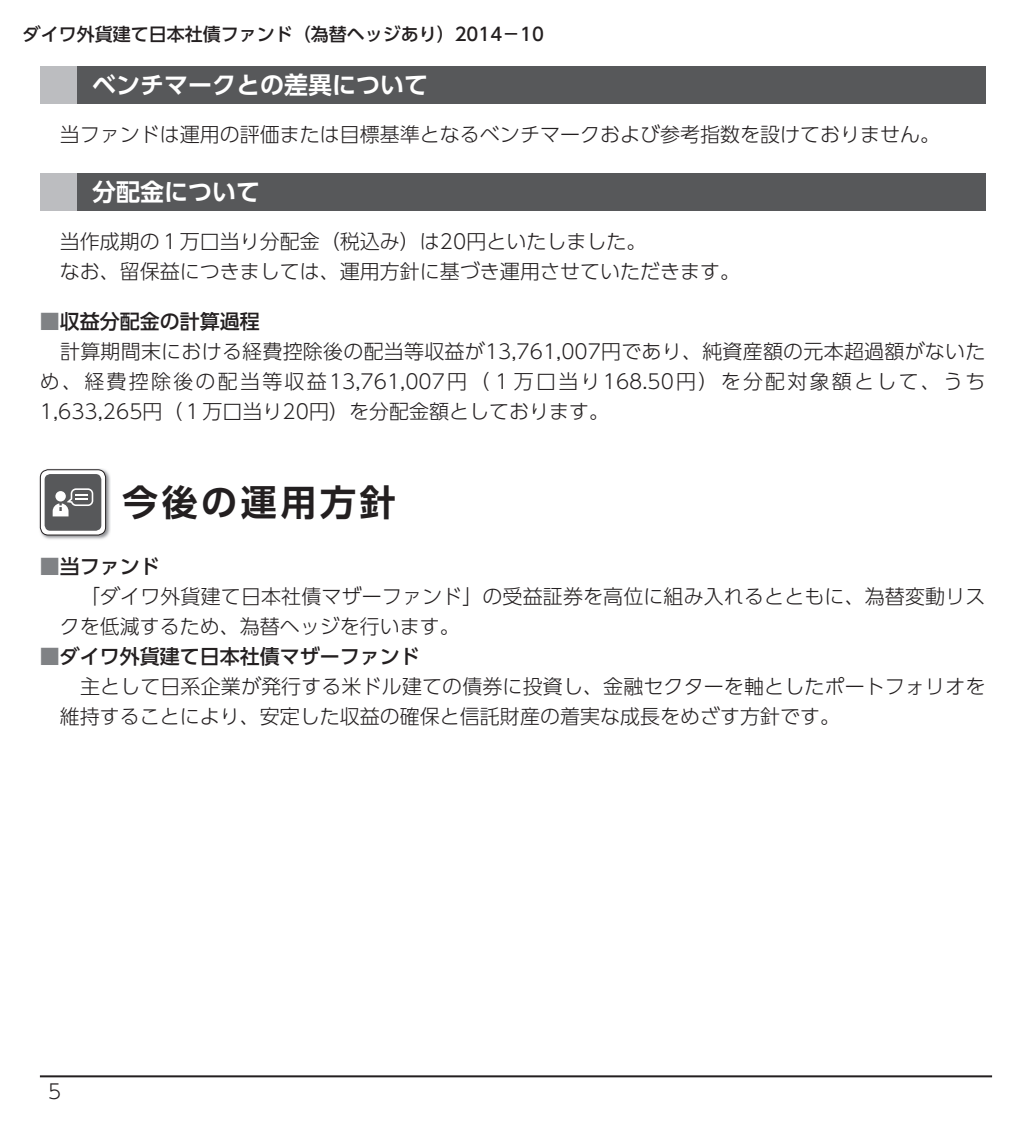
<style>
.page{position:relative;width:1032px;height:1134px;background:#fff}
.page>*{position:absolute;margin:0;border:0;box-sizing:border-box;transform-origin:0 0}
.t1{font:36px "UD Shin Go Pro De Bold 90 msp RKSJ H";letter-spacing:.1em;color:#231f20}
.t2{font:24px "UD Shin Go Pro De Bold 90 msp RKSJ H";color:#fff}
.t3{font:20px/30px "UD Shin Go Pro Light 90 msp RKSJ H";color:#231f20}
.t4{font:20px "UD Shin Go Pro Medium 90 msp RKSJ H";color:#231f20}
.t5{font:18px "UD Shin Go Pro Medium 90 msp RKSJ H";color:#231f20}
.s1{color:#808285}
</style>
<div class="page">
<hr style="left:40px;top:1075px;width:952px;height:2px;background:#231f20">
<div style="left:40px;top:66px;width:37px;height:37px;background:#bcbdc0"></div>
<div style="left:77px;top:66px;width:908px;height:37px;background:#57585a"></div>
<div style="left:40px;top:174px;width:37px;height:37px;background:#bcbdc0"></div>
<div style="left:77px;top:174px;width:908px;height:37px;background:#57585a"></div>
<img style="left:39px;top:469px;width:72px;height:71px">
<svg style="left:40px;top:470px;width:66px;height:65px"></svg>
<div style="left:40px;top:469px;width:66px;height:66px;border:1px solid #231f20;border-radius:8px"></div>
<div style="left:45px;top:474px;width:56px;height:57px;background:#57585a;border-radius:6px"></div>
<svg style="left:53px;top:488px;width:40px;height:28px"></svg>
<p class="t5" style="left:23px;top:27px;width:523px">ダイワ外貨建て日本社債ファンド（為替ヘッジあり）2014－10</p>
<p class="t2" style="left:92px;top:76px;width:338px">ベンチマークとの差異について</p>
<p class="t3" style="left:40px;top:122px;width:901px">　当ファンドは運用の評価または目標基準となるベンチマークおよび参考指数を設けておりません。</p>
<p class="t2" style="left:92px;top:183px;width:170px">分配金について</p>
<p class="t3" style="left:40px;top:229px;width:701px">　当作成期の１万口当り分配金（税込み）は20円といたしました。<br>　なお、留保益につきましては、運用方針に基づき運用させていただきます。</p>
<p class="t4" style="left:40px;top:314px;width:221px"><span class="s1">■</span>収益分配金の計算過程</p>
<p class="t3" style="left:40px;top:339px;width:947px;text-align:justify">　計算期間末における経費控除後の配当等収益が13,761,007円であり、純資産額の元本超過額がないため、経費控除後の配当等収益13,761,007円（１万口当り168.50円）を分配対象額として、うち1,633,265円（１万口当り20円）を分配金額としております。</p>
<h1 class="t1" style="left:122px;top:489px;width:275px">今後の運用方針</h1>
<p class="t4" style="left:40px;top:559px;width:121px"><span class="s1">■</span>当ファンド</p>
<p class="t3" style="left:60px;top:584px;width:927px">　「ダイワ外貨建て日本社債マザーファンド」の受益証券を高位に組み入れるとともに、為替変動リスクを低減するため、為替ヘッジを行います。</p>
<p class="t4" style="left:40px;top:649px;width:381px"><span class="s1">■</span>ダイワ外貨建て日本社債マザーファンド</p>
<p class="t3" style="left:60px;top:674px;width:927px">　主として日系企業が発行する米ドル建ての債券に投資し、金融セクターを軸としたポートフォリオを維持することにより、安定した収益の確保と信託財産の着実な成長をめざす方針です。</p>
<p class="t3" style="left:48px;top:1079px;width:15px">5</p>
</div>
